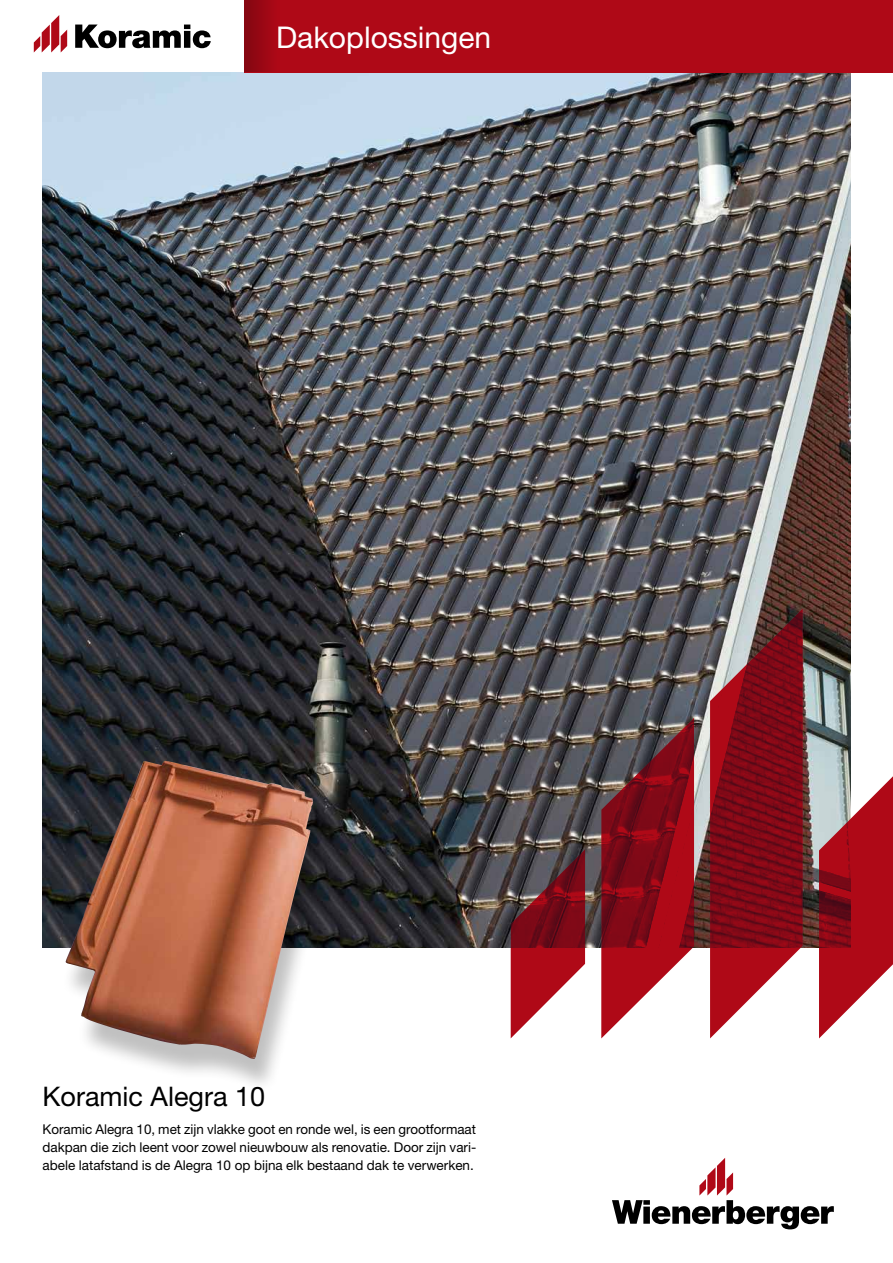
<style>
.page{position:relative;width:893px;height:1263px;background:#fff}
.page>*{position:absolute;margin:0;border:0;box-sizing:border-box;transform-origin:0 0}
.t1{font:30px "Helvetica Neue";color:#fff}
.t2{font:27px "Helvetica Neue";color:#000}
.t3{font:13.5px/18px "Helvetica Neue";color:#000;text-align:justify}
</style>
<div class="page">
<img style="left:43px;top:72px;width:807px;height:875px">
<svg style="left:34px;top:15px;width:33px;height:38px"></svg>
<svg style="left:75px;top:25px;width:136px;height:23px"></svg>
<div style="left:245px;top:0;width:648px;height:72px;background:#af0917"></div>
<svg style="left:819px;top:763px;width:74px;height:275px"></svg>
<svg style="left:511px;top:849px;width:74px;height:189px"></svg>
<svg style="left:601px;top:718px;width:93px;height:320px;background:#973741"></svg>
<svg style="left:710px;top:608px;width:93px;height:430px;background:#93313c"></svg>
<svg style="left:245px;top:0;width:26px;height:72px;fill:#930713"></svg>
<div style="left:61px;top:768px;width:274px;height:325px;background:#000;opacity:.25"></div>
<img style="left:66px;top:761px;width:247px;height:298px">
<svg style="left:612px;top:1158px;width:222px;height:71px"></svg>
<h1 class="t1" style="left:276px;top:19px;width:217px">Dakoplossingen</h1>
<h2 class="t2" style="left:43px;top:1080px;width:224px">Koramic Alegra 10</h2>
<p class="t3" style="left:43px;top:1120px;width:435px">Koramic Alegra 10, met zijn vlakke goot en ronde wel, is een grootformaat dakpan die zich leent voor zowel nieuwbouw als renovatie. Door zijn vari&shy;abele latafstand is de Alegra 10 op bijna elk bestaand dak te verwerken.</p>
</div>
